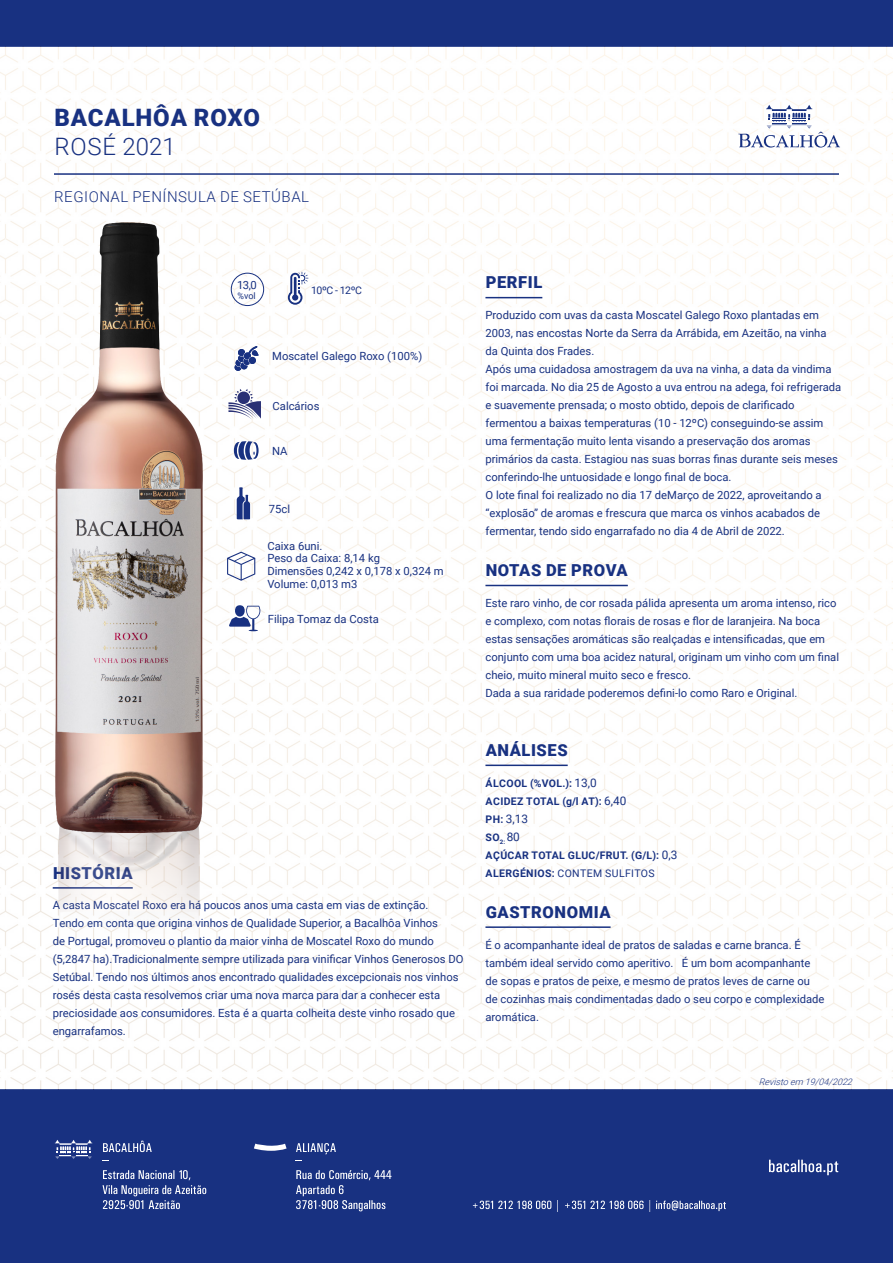
<style>
.page{position:relative;width:893px;height:1263px;background:#fff}
.page>*{position:absolute;margin:0;border:0;box-sizing:border-box;transform-origin:0 0}
.t1{font:900 24px/28.8px "Roboto";letter-spacing:.035em;color:#183181}
.TITULOS_BLUE{font:900 16.5px "Roboto";letter-spacing:.035em;color:#183181}
.t2{font:300 15px "Roboto";letter-spacing:.035em;color:#183181}
.t3{font:11.85px "Roboto";color:#183181}
.t4{font:11.25px/18px "Roboto";color:#183181}
.t5{font:700 10.5px/18px "Roboto";letter-spacing:.035em;color:#183181}
.t6{font:10.5px "Roboto";letter-spacing:-.04em;color:#183181}
.t7{font:italic 300 9px "Roboto";color:#183181}
.t8{font:9px "Roboto";color:#183181}
.s1{font-weight:300}
.s2{font-weight:400;font-size:11.85px}
.s3{font-weight:700;font-size:10.5px}
.s4{font-weight:400}
</style>
<div class="page">
<div style="left:0;top:1089px;width:893px;height:174px;background:#183181"></div>
<div style="left:0;top:0;width:893px;height:47px;background:#183181"></div>
<svg style="left:473px;top:1200px;width:253px;height:12px"></svg>
<svg style="left:769px;top:1160px;width:69px;height:15px"></svg>
<svg style="left:55px;top:1140px;width:37px;height:19px"></svg>
<svg style="left:254px;top:1144px;width:33px;height:7px"></svg>
<svg style="left:296px;top:1170px;width:95px;height:41px"></svg>
<svg style="left:296px;top:1143px;width:40px;height:11px"></svg>
<svg style="left:102px;top:1170px;width:104px;height:39px"></svg>
<svg style="left:103px;top:1151px;width:49px;height:1px"></svg>
<img style="left:0;top:47px;width:893px;height:1042px">
<hr style="left:53px;top:887px;width:80px;height:2px;background:#183181">
<svg style="left:227px;top:552px;width:28px;height:29px"></svg>
<svg style="left:234px;top:346px;width:25px;height:25px"></svg>
<svg style="left:234px;top:441px;width:25px;height:19px"></svg>
<svg style="left:237px;top:487px;width:13px;height:32px"></svg>
<div style="left:231px;top:273px;width:33px;height:33px;border:1px solid #183181;border-radius:50%"></div>
<svg style="left:288px;top:272px;width:20px;height:33px"></svg>
<hr style="left:54px;top:173px;width:785px;height:2px;background:#183181">
<svg style="left:738px;top:105px;width:102px;height:43px"></svg>
<hr style="left:485px;top:297px;width:57px;height:1px;background:#183181">
<hr style="left:485px;top:585px;width:143px;height:1px;background:#183181">
<hr style="left:485px;top:764px;width:83px;height:2px;background:#183181">
<hr style="left:485px;top:926px;width:126px;height:2px;background:#183181">
<img style="left:58px;top:833px;width:142px;height:318px">
<img style="left:55px;top:223px;width:147px;height:610px">
<svg style="left:229px;top:606px;width:31px;height:25px"></svg>
<svg style="left:228px;top:388px;width:33px;height:32px"></svg>
<p class="t1" style="left:54px;top:102px;width:207px">BACALHÔA ROXO<br><span class="s1">ROSÉ 2021</span></p>
<p class="t2" style="left:54px;top:187px;width:256px">REGIONAL PENÍNSULA DE SETÚBAL</p>
<p class="t4" style="left:237px;top:275px;width:21px">13,0</p>
<p class="t8" style="left:238px;top:290px;width:20px">%vol</p>
<p class="t6" style="left:311px;top:283px;width:52px">10ºC - 12ºC</p>
<p class="t4" style="left:272px;top:347px;width:152px">Moscatel Galego Roxo (100%)</p>
<p class="t4" style="left:273px;top:396px;width:48px">Calcários</p>
<p class="t4" style="left:272px;top:442px;width:17px">NA</p>
<p class="t4" style="left:269px;top:499px;width:23px">75cl</p>
<p class="t4" style="left:267px;top:536px;width:57px">Caixa 6uni.</p>
<p class="t4" style="left:267px;top:549px;width:114px">Peso da Caixa: 8,14 kg</p>
<p class="t4" style="left:267px;top:562px;width:178px">Dimensões 0,242 x 0,178 x 0,324 m</p>
<p class="t4" style="left:267px;top:574px;width:92px">Volume: 0,013 m3</p>
<p class="t4" style="left:268px;top:609px;width:112px">Filipa Tomaz da Costa</p>
<p class="TITULOS_BLUE" style="left:53px;top:861px;width:81px">HISTÓRIA</p>
<p class="t4" style="left:53px;top:896px;width:412px">A casta Moscatel Roxo era há poucos anos uma casta em vias de extinção.<br>Tendo em conta que origina vinhos de Qualidade Superior, a Bacalhôa Vinhos<br>de Portugal, promoveu o plantio da maior vinha de Moscatel Roxo do mundo (5,2847 ha).Tradicionalmente sempre utilizada para vinificar Vinhos Generosos DO Setúbal. Tendo nos últimos anos encontrado qualidades excepcionais nos vinhos rosés desta casta resolvemos criar uma nova marca para dar a conhecer esta preciosidade aos consumidores. Esta é a quarta colheita deste vinho rosado que engarrafamos.</p>
<p class="TITULOS_BLUE" style="left:486px;top:271px;width:58px">PERFIL</p>
<p class="t4" style="left:485px;top:306px;width:343px">Produzido com uvas da casta Moscatel Galego Roxo plantadas em<br>2003, nas encostas Norte da Serra da Arrábida, em Azeitão, na vinha da Quinta dos Frades.</p>
<p class="t4" style="left:485px;top:360px;width:357px">Após uma cuidadosa amostragem da uva na vinha, a data da vindima foi marcada. No dia 25 de Agosto a uva entrou na adega, foi refrigerada e suavemente prensada; o mosto obtido, depois de clarificado fermentou a baixas temperaturas (10 - 12ºC) conseguindo-se assim uma fermentação muito lenta visando a preservação dos aromas primários da casta. Estagiou nas suas borras finas durante seis meses conferindo-lhe untuosidade e longo final de boca.</p>
<p class="t4" style="left:485px;top:486px;width:338px">O lote final foi realizado no dia 17 deMarço de 2022, aproveitando a “explosão” de aromas e frescura que marca os vinhos acabados de fermentar, tendo sido engarrafado no dia 4 de Abril de 2022.</p>
<p class="TITULOS_BLUE" style="left:486px;top:559px;width:144px">NOTAS DE PROVA</p>
<p class="t4" style="left:485px;top:594px;width:355px">Este raro vinho, de cor rosada pálida apresenta um aroma intenso, rico e complexo, com notas florais de rosas e flor de laranjeira. Na boca estas sensações aromáticas são realçadas e intensificadas, que em conjunto com uma boa acidez natural, originam um vinho com um final cheio, muito mineral muito seco e fresco.</p>
<p class="t4" style="left:485px;top:684px;width:313px">Dada a sua raridade poderemos defini-lo como Raro e Original.</p>
<p class="TITULOS_BLUE" style="left:486px;top:739px;width:83px">ANÁLISES</p>
<p class="t5" style="left:486px;top:774px;width:113px">ÁLCOOL (%VOL.): <span class="s2">13,0</span></p>
<p class="t5" style="left:486px;top:792px;width:142px">ACIDEZ TOTAL (g/l AT): <span class="s2">6,40</span></p>
<p class="t3" style="left:486px;top:810px;width:44px"><span class="s3">PH:</span> 3,13</p>
<p class="t5" style="left:486px;top:828px;width:36px">SO<sub>2:</sub> <span class="s2">80</span></p>
<p class="t5" style="left:486px;top:846px;width:193px">AÇÚCAR TOTAL GLUC/FRUT. (G/L): <span class="s2">0,3<br></span>ALERGÉNIOS: <span class="s4">CONTEM SULFITOS</span></p>
<p class="TITULOS_BLUE" style="left:486px;top:900px;width:126px">GASTRONOMIA</p>
<p class="t4" style="left:485px;top:935px;width:341px">É o acompanhante ideal de pratos de saladas e carne branca. É também ideal servido como aperitivo. É um bom acompanhante de sopas e pratos de peixe, e mesmo de pratos leves de carne ou de cozinhas mais condimentadas dado o seu corpo e complexidade aromática.</p>
<p class="t7" style="left:759px;top:1075px;width:98px">Revistoem 19/04/2022</p>
</div>
